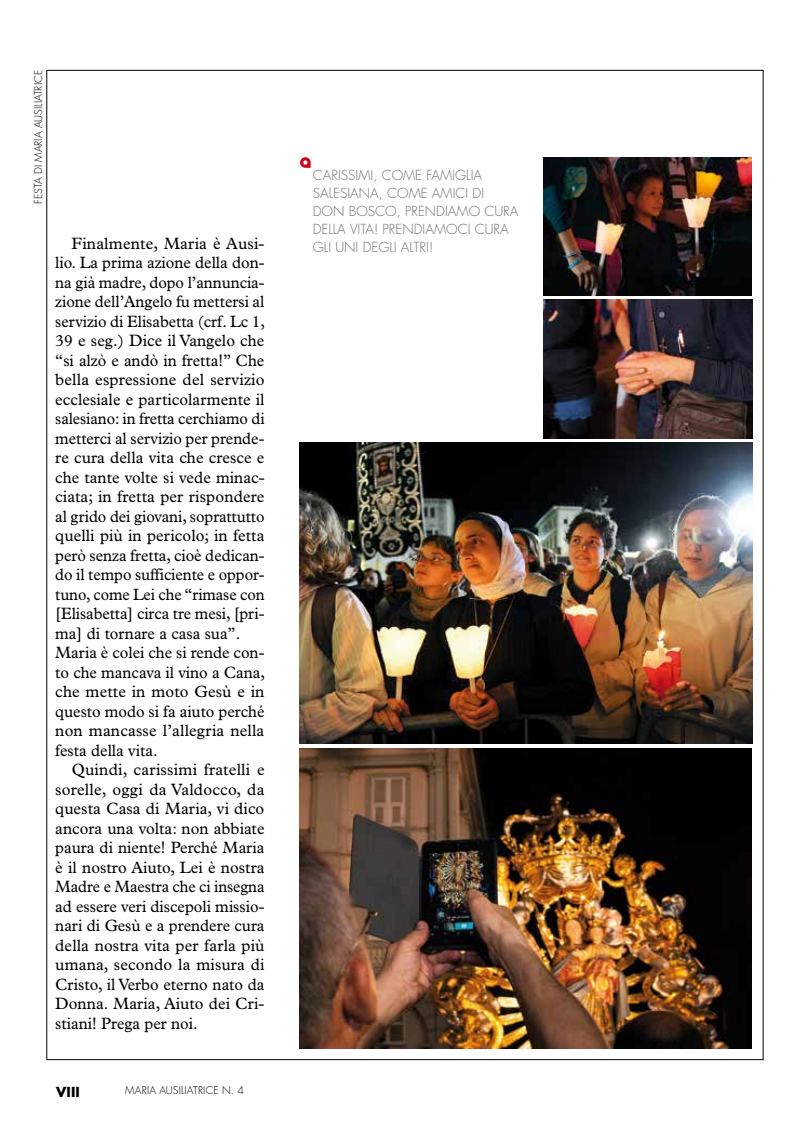
<style>
.page{position:relative;width:808px;height:1127px;background:#fff}
.page>*{position:absolute;margin:0;border:0;box-sizing:border-box;transform-origin:0 0}
.t1{font:16.5px/19.5px "Plantin";color:#000}
.t2{font:300 13.5px/18px "Futura";color:#707172}
.t3{font:700 13.5px "Futura";color:#000}
.t4{font:300 10.5px "Futura";color:#000}
</style>
<div class="page">
<img style="left:299px;top:748px;width:452px;height:300px">
<img style="left:299px;top:443px;width:454px;height:301px">
<img style="left:543px;top:157px;width:208px;height:138px">
<img style="left:543px;top:299px;width:210px;height:139px">
<svg style="left:300px;top:157px;width:11px;height:11px"></svg>
<p class="t4" style="left:32px;top:204px;width:134px;rotate:-90deg">FESTA DI MARIA AUSILIATRICE</p>
<p class="t1" style="left:55px;top:233px;width:211px;text-indent:16px">Finalmente, Maria è Ausi&shy;lio. La prima azione della don&shy;na già madre, dopo l’annuncia&shy;zione dell’Angelo fu mettersi al servizio di Elisabetta (crf. Lc 1,<br>39 e seg.) Dice il Vangelo che “si alzò e andò in fretta!” Che bella espressione del servizio ecclesiale e particolarmente il salesiano: in fretta cerchiamo di metterci al servizio per prende&shy;re cura della vita che cresce e che tante volte si vede minac&shy;ciata; in fretta per rispondere al grido dei giovani, soprattutto quelli più in pericolo; in fetta però senza fretta, cioè dedican&shy;do il tempo sufficiente e oppor&shy;tuno, come Lei che “rimase con [Elisabetta] circa tre mesi, [pri&shy;ma] di tornare a casa sua”.<br>Maria è colei che si rende con&shy;to che mancava il vino a Cana, che mette in moto Gesù e in questo modo si fa aiuto perché non mancasse l’allegria nella festa della vita.</p>
<p class="t1" style="left:55px;top:760px;width:211px;text-align:justify;text-indent:16px">Quindi, carissimi fratelli e sorelle, oggi da Valdocco, da questa Casa di Maria, vi dico ancora una volta: non abbiate paura di niente! Perché Maria è il nostro Aiuto, Lei è nostra Madre e Maestra che ci insegna ad essere veri discepoli missio&shy;nari di Gesù e a prendere cura della nostra vita per farla più umana, secondo la misura di Cristo, il Verbo eterno nato da Donna. Maria, Aiuto dei Cri&shy;stiani! Prega per noi.</p>
<p class="t3" style="left:56px;top:1083px;width:16px">VIII</p>
<p class="t4" style="left:125px;top:1084px;width:120px">MARIA AUSILIATRICE N. 4</p>
<p class="t2" style="left:313px;top:167px;width:90px">CARISSIMI, COME</p>
<p class="t2" style="left:426px;top:167px;width:57px">FAMIGLIA</p>
<p class="t2" style="left:313px;top:185px;width:96px">SALESIANA, COME</p>
<p class="t2" style="left:313px;top:185px;width:207px;text-indent:119px">AMICI DI<br>DON BOSCO, PRE NDIAMO CURA<br>DELLA VITA! PRE NDIAMOCI CURA<br>GLI UNI DEGLI ALTRI!</p>
</div>
